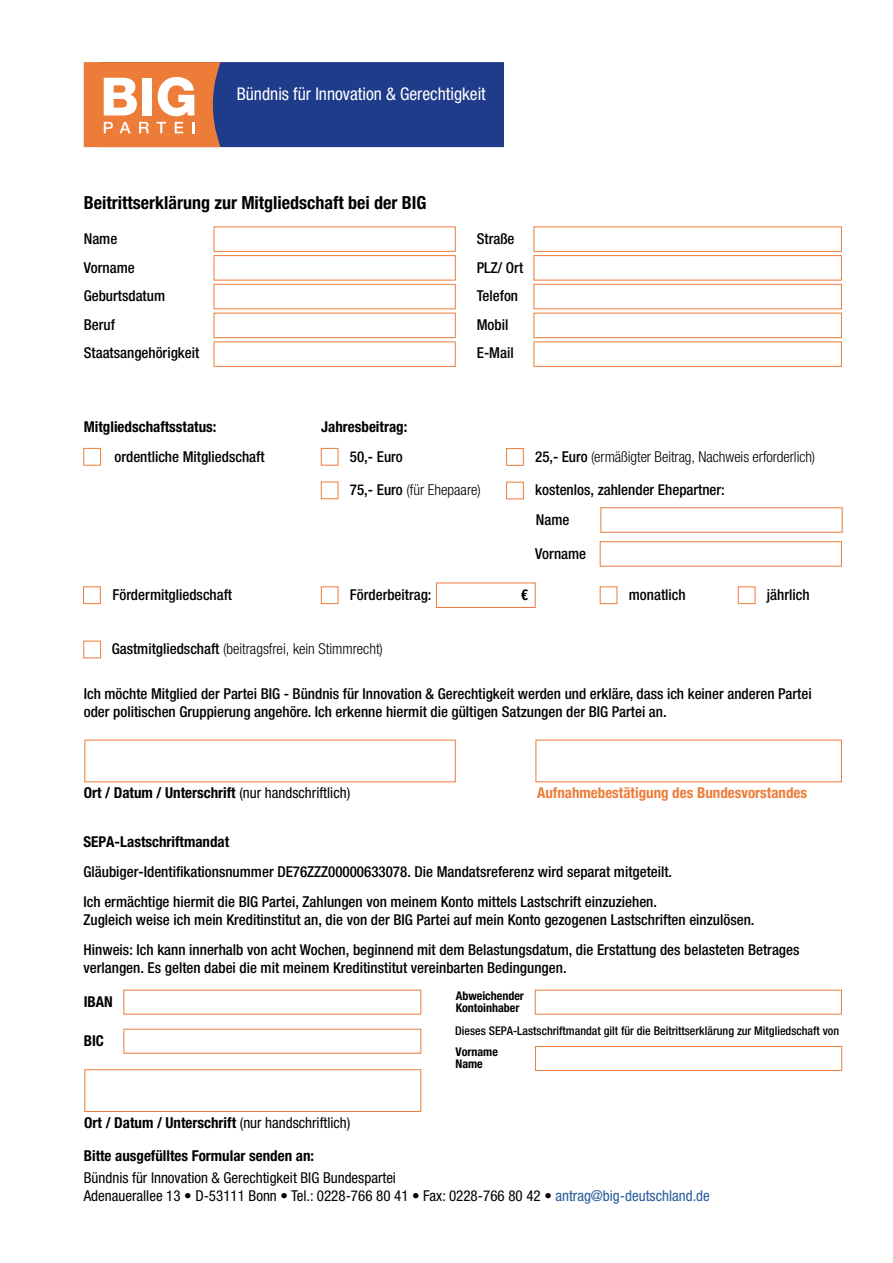
<style>
.page{position:relative;width:893px;height:1263px;background:#fff}
.page>*{position:absolute;margin:0;border:0;box-sizing:border-box;transform-origin:0 0}
.t1{font:700 condensed 18px "Helvetica Neue LT Pro";color:#000}
.t2{font:condensed 17.55px "Helvetica Neue LT Pro";color:#fff}
.t3{font:500 condensed 15px/30px "Helvetica Neue LT Pro";color:#000}
.t4{font:700 condensed 15px "Helvetica Neue LT Pro";color:#000}
.t5{font:condensed 15px/18px "Helvetica Neue LT Pro";color:#000}
.t6{font:300 condensed 15px "Helvetica Neue LT Pro";letter-spacing:-.005em;color:#000}
.t7{font:700 condensed 15px "Helvetica Neue LT Pro";color:#ee7c3a}
.t8{font:500 condensed 12px "Helvetica Neue LT Pro";color:#000}
.t9{font:700 condensed 12px/12px "Helvetica Neue LT Pro";color:#000}
.s1{font-weight:500}
.s2{font-weight:400}
.s3{color:#275b9b}
</style>
<div class="page">
<div style="left:98px;top:62px;width:406px;height:85px;background:#1f3c8a"></div>
<svg style="left:84px;top:62px;width:137px;height:85px;background:#e89567"></svg>
<div style="left:85px;top:1069px;width:336px;height:43px;border:1px solid #ee7c3a"></div>
<div style="left:214px;top:342px;width:241px;height:25px;border:1px solid #ee7c3a"></div>
<div style="left:214px;top:313px;width:241px;height:25px;border:1px solid #ee7c3a"></div>
<div style="left:214px;top:284px;width:241px;height:25px;border:1px solid #ee7c3a"></div>
<div style="left:214px;top:255px;width:241px;height:25px;border:1px solid #ee7c3a"></div>
<div style="left:214px;top:227px;width:241px;height:25px;border:1px solid #ee7c3a"></div>
<div style="left:534px;top:342px;width:308px;height:25px;border:1px solid #ee7c3a"></div>
<div style="left:534px;top:313px;width:308px;height:25px;border:1px solid #ee7c3a"></div>
<div style="left:534px;top:284px;width:308px;height:25px;border:1px solid #ee7c3a"></div>
<div style="left:534px;top:255px;width:308px;height:25px;border:1px solid #ee7c3a"></div>
<div style="left:534px;top:227px;width:308px;height:25px;border:1px solid #ee7c3a"></div>
<div style="left:84px;top:641px;width:17px;height:17px;border:1px solid #ee7c3a"></div>
<div style="left:83px;top:587px;width:17px;height:17px;border:1px solid #ee7c3a"></div>
<div style="left:321px;top:587px;width:17px;height:17px;border:1px solid #ee7c3a"></div>
<div style="left:436px;top:583px;width:99px;height:25px;border:1px solid #ee7c3a"></div>
<div style="left:600px;top:587px;width:17px;height:17px;border:1px solid #ee7c3a"></div>
<div style="left:738px;top:587px;width:17px;height:17px;border:1px solid #ee7c3a"></div>
<div style="left:124px;top:1029px;width:297px;height:24px;border:1px solid #ee7c3a"></div>
<div style="left:84px;top:448px;width:17px;height:17px;border:1px solid #ee7c3a"></div>
<div style="left:321px;top:448px;width:17px;height:17px;border:1px solid #ee7c3a"></div>
<div style="left:321px;top:482px;width:17px;height:17px;border:1px solid #ee7c3a"></div>
<div style="left:506px;top:448px;width:18px;height:17px;border:1px solid #ee7c3a"></div>
<div style="left:506px;top:482px;width:18px;height:17px;border:1px solid #ee7c3a"></div>
<div style="left:600px;top:541px;width:242px;height:25px;border:1px solid #ee7c3a"></div>
<div style="left:535px;top:1046px;width:307px;height:25px;border:1px solid #ee7c3a"></div>
<p class="t2" style="left:237px;top:83px;width:251px">Bündnis für Innovation &amp; Gerechtigkeit</p>
<p class="t1" style="left:84px;top:192px;width:344px">Beitrittserklärung zur Mitgliedschaft bei der BIG</p>
<p class="t3" style="left:84px;top:224px;width:35px">Name</p>
<p class="t3" style="left:477px;top:224px;width:39px">Straße</p>
<p class="t3" style="left:84px;top:252px;width:52px">Vorname</p>
<p class="t3" style="left:477px;top:252px;width:48px">PLZ/ Ort</p>
<p class="t3" style="left:84px;top:281px;width:83px">Geburtsdatum</p>
<p class="t3" style="left:477px;top:281px;width:43px">Telefon</p>
<p class="t3" style="left:84px;top:309px;width:33px">Beruf</p>
<p class="t3" style="left:477px;top:309px;width:33px">Mobil</p>
<p class="t3" style="left:84px;top:338px;width:117px">Staatsangehörigkeit</p>
<p class="t3" style="left:477px;top:338px;width:38px">E-Mail</p>
<p class="t4" style="left:84px;top:418px;width:134px">Mitgliedschaftsstatus:</p>
<p class="t4" style="left:321px;top:418px;width:88px">Jahresbeitrag:</p>
<p class="t3" style="left:115px;top:441px;width:151px">ordentliche Mitgliedschaft</p>
<p class="t3" style="left:350px;top:441px;width:54px">50,- Euro</p>
<p class="t6" style="left:350px;top:481px;width:132px"><span class="s1">75,- Euro</span> (für Ehepaare)</p>
<p class="t6" style="left:535px;top:448px;width:282px"><span class="s1">25,- Euro</span> (ermäßigter Beitrag, Nachweis erforderlich)</p>
<p class="t3" style="left:535px;top:475px;width:191px">kostenlos, zahlender Ehepartner:</p>
<p class="t3" style="left:536px;top:504px;width:35px">Name</p>
<p class="t3" style="left:535px;top:538px;width:52px">Vorname</p>
<p class="t3" style="left:112px;top:579px;width:121px">Fördermitgliedschaft</p>
<p class="t3" style="left:350px;top:579px;width:83px">Förderbeitrag:</p>
<p class="t4" style="left:521px;top:585px;width:9px">€</p>
<p class="t3" style="left:629px;top:579px;width:58px">monatlich</p>
<p class="t3" style="left:767px;top:579px;width:44px">jährlich</p>
<p class="t6" style="left:112px;top:640px;width:273px"><span class="s1">Gastmitgliedschaft</span> (beitragsfrei, kein Stimmrecht)</p>
<p class="t3" style="left:84px;top:685px;width:729px;line-height:18px">Ich möchte Mitglied der Partei BIG - Bündnis für Innovation &amp; Gerechtigkeit werden und erkläre, dass ich keiner anderen Partei oder politischen Gruppierung angehöre. Ich erkenne hiermit die gültigen Satzungen der BIG Partei an.</p>
<p class="t4" style="left:84px;top:784px;width:268px">Ort / Datum / Unterschrift <span class="s2">(nur handschriftlich)</span></p>
<p class="t7" style="left:537px;top:784px;width:272px">Aufnahmebestätigung des Bundesvorstandes</p>
<p class="t4" style="left:84px;top:833px;width:147px">SEPA-Lastschriftmandat</p>
<p class="t3" style="left:84px;top:857px;width:590px">Gläubiger-Identifikationsnummer DE76ZZZ00000633078. Die Mandatsreferenz wird separat mitgeteilt.<br>Ich ermächtige hiermit die BIG Partei, Zahlungen von meinem Konto mittels Lastschrift einzuziehen.</p>
<p class="t3" style="left:84px;top:905px;width:717px">Zugleich weise ich mein Kreditinstitut an, die von der BIG Partei auf mein Konto gezogenen Lastschriften einzulösen.<br>Hinweis: Ich kann innerhalb von acht Wochen, beginnend mit dem Belastungsdatum, die Erstattung des belasteten Betrages</p>
<p class="t3" style="left:84px;top:953px;width:485px">verlangen. Es gelten dabei die mit meinem Kreditinstitut vereinbarten Bedingungen.</p>
<p class="t4" style="left:84px;top:993px;width:31px">IBAN</p>
<p class="t9" style="left:456px;top:989px;width:70px">Abweichender<br>Kontoinhaber</p>
<p class="t4" style="left:84px;top:1032px;width:22px">BIC</p>
<p class="t4" style="left:84px;top:1113px;width:268px">Ort / Datum / Unterschrift <span class="s2">(nur handschriftlich)</span></p>
<p class="t8" style="left:455px;top:1023px;width:385px">Dieses SEPA-Lastschriftmandat gilt für die Beitrittserklärung zur Mitgliedschaft von</p>
<p class="t9" style="left:455px;top:1046px;width:44px">Vorname<br>Name</p>
<p class="t4" style="left:84px;top:1146px;width:232px">Bitte ausgefülltes Formular senden an:</p>
<p class="t5" style="left:84px;top:1169px;width:628px">Bündnis für Innovation &amp; Gerechtigkeit BIG Bundespartei<br>Adenauerallee 13 • D-53111 Bonn • Tel.: 0228-766 80 41 • Fax: 0228-766 80 42 • <span class="s3">antrag@big-deutschland.de</span></p>
</div>
